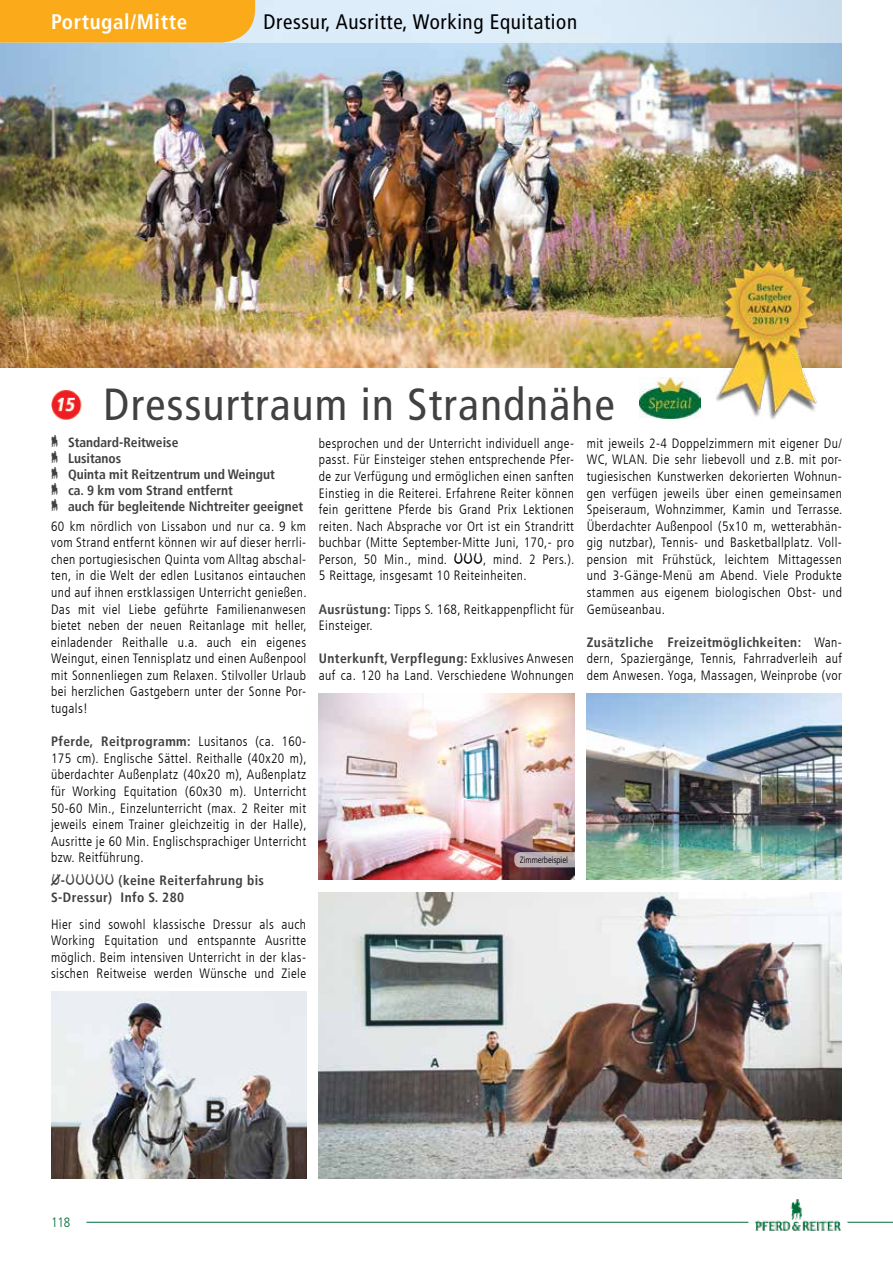
<style>
.page{position:relative;width:893px;height:1263px;background:#fff}
.page>*{position:absolute;margin:0;border:0;box-sizing:border-box;transform-origin:0 0}
.t1{font:condensed 45px "Frutiger LT";letter-spacing:.03em;color:#414042}
.t2{font:condensed 21px "Frutiger LT";letter-spacing:.03em;color:#000}
.t3{font:700 condensed 21px "Frutiger LT";letter-spacing:.03em;color:#fff}
.t4{font:300 condensed 13.5px/16.6px "Frutiger LT";letter-spacing:.03em;color:#000;text-align:justify}
.t5{font:700 condensed 13.5px/16.2px "Frutiger LT";color:#414042}
.t6{font:700 condensed 13.5px/16.5px "Frutiger LT";letter-spacing:.03em;color:#414042}
.t7{font:300 condensed 13.5px "Frutiger LT";color:#006d38}
.t8{font:300 condensed 9px "Frutiger LT";letter-spacing:-.01em;color:#000}
.s1{font-weight:700;color:#414042}
</style>
<div class="page">
<img style="left:51px;top:390px;width:31px;height:30px">
<img style="left:639px;top:377px;width:62px;height:42px">
<img style="left:0;top:43px;width:842px;height:325px">
<img style="left:319px;top:892px;width:523px;height:287px">
<img style="left:587px;top:693px;width:255px;height:187px">
<img style="left:715px;top:249px;width:108px;height:170px">
<img style="left:51px;top:992px;width:255px;height:187px">
<img style="left:319px;top:693px;width:255px;height:187px">
<svg style="left:514px;top:852px;width:69px;height:15px"></svg>
<svg style="left:255px;top:0;width:587px;height:43px;background:#dae9f6"></svg>
<img style="left:755px;top:1199px;width:85px;height:32px">
<hr style="left:847px;top:1222px;width:46px;height:1px;background:#006d38">
<hr style="left:86px;top:1222px;width:662px;height:1px;background:#006d38">
<div style="left:0;top:0;width:255px;height:43px;background:#fbaa19"></div>
<h2 class="t3" style="left:51px;top:9px;width:138px">Portugal/Mitte</h2>
<h2 class="t2" style="left:264px;top:9px;width:315px">Dressur, Ausritte, Working Equitation</h2>
<h1 class="t1" style="left:103px;top:378px;width:513px">Dressurtraum in Strandnähe</h1>
<p class="t4" style="left:319px;top:435px;width:257px">besprochen und der Unterricht individuell ange&shy;passt. Für Einsteiger stehen entsprechende Pfer&shy;de zur Verfügung und ermöglichen einen sanften Einstieg in die Reiterei. Erfahrene Reiter können fein gerittene Pferde bis Grand Prix Lektionen reiten. Nach Absprache vor Ort ist ein Strandritt buchbar (Mitte September-Mitte Juni, 170,- pro Person, 50 Min., mind. †††, mind. 2 Pers.).<br>5 Reittage, insgesamt 10 Reiteinheiten.</p>
<p class="t4" style="left:319px;top:601px;width:257px"><span class="s1">Ausrüstung:</span> Tipps S. 168, Reitkappenpflicht für<br>Einsteiger.</p>
<p class="t4" style="left:319px;top:650px;width:257px"><span class="s1">Unterkunft, Verpflegung:</span> Exklusives Anwesen auf ca. 120 ha Land. Verschiedene Wohnungen</p>
<p class="t5" style="left:51px;top:434px;width:254px">‡ Standard-Reitweise<br>‡ Lusitanos<br>‡ Quinta mit Reitzentrum und Weingut<br>‡ ca. 9 km vom Strand entfernt<br>‡ auch für begleitende Nichtreiter geeignet</p>
<p class="t4" style="left:51px;top:518px;width:257px">60 km nördlich von Lissabon und nur ca. 9 km vom Strand entfernt können wir auf dieser herrli&shy;chen portugiesischen Quinta vom Alltag abschal&shy;ten, in die Welt der edlen Lusitanos eintauchen und auf ihnen erstklassigen Unterricht genießen.<br>Das mit viel Liebe geführte Familienanwesen bietet neben der neuen Reitanlage mit heller, einladender Reithalle u.a. auch ein eigenes Weingut, einen Tennisplatz und einen Außenpool mit Sonnenliegen zum Relaxen. Stilvoller Urlaub bei herzlichen Gastgebern unter der Sonne Por&shy;tugals!</p>
<p class="t4" style="left:51px;top:733px;width:257px"><span class="s1">Pferde, Reitprogramm:</span> Lusitanos (ca. 160- 175 cm). Englische Sättel. Reithalle (40x20 m), überdachter Außenplatz (40x20 m), Außenplatz für Working Equitation (60x30 m). Unterricht 50-60 Min., Einzelunterricht (max. 2 Reiter mit jeweils einem Trainer gleichzeitig in der Halle), Ausritte je 60 Min. Englischsprachiger Unterricht bzw. Reitführung.</p>
<p class="t6" style="left:51px;top:872px;width:215px">…-††††† (keine Reiterfahrung bis<br>S-Dressur) Info S. 280</p>
<p class="t4" style="left:51px;top:916px;width:257px">Hier sind sowohl klassische Dressur als auch Working Equitation und entspannte Ausritte möglich. Beim intensiven Unterricht in der klas&shy;sischen Reitweise werden Wünsche und Ziele</p>
<p class="t4" style="left:587px;top:435px;width:257px">mit jeweils 2-4 Doppelzimmern mit eigener Du/ WC, WLAN. Die sehr liebevoll und z.B. mit por&shy;tugiesischen Kunstwerken dekorierten Wohnun&shy;gen verfügen jeweils über einen gemeinsamen Speiseraum, Wohnzimmer, Kamin und Terrasse.<br>Überdachter Außenpool (5x10 m, wetterabhän&shy;gig nutzbar), Tennis- und Basketballplatz. Voll&shy;pension mit Frühstück, leichtem Mittagessen und 3-Gänge-Menü am Abend. Viele Produkte stammen aus eigenem biologischen Obst- und Gemüseanbau.</p>
<p class="t4" style="left:587px;top:634px;width:257px"><span class="s1">Zusätzliche Freizeitmöglichkeiten:</span> Wan&shy;dern, Spaziergänge, Tennis, Fahrradverleih auf dem Anwesen. Yoga, Massagen, Weinprobe (vor</p>
<p class="t8" style="left:520px;top:855px;width:50px">Zimmerbeispiel</p>
<p class="t7" style="left:51px;top:1214px;width:21px">118</p>
</div>
